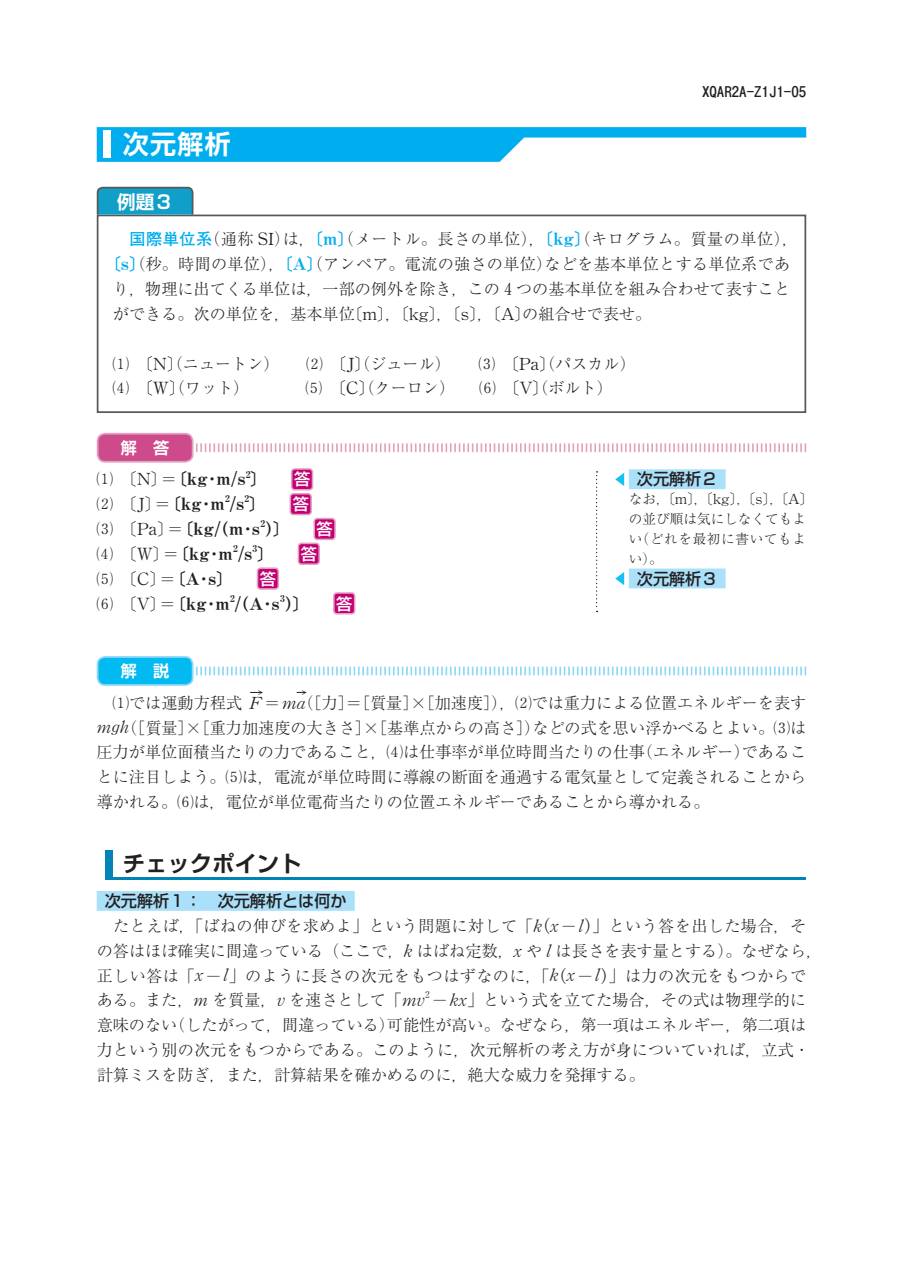
<style>
.page{position:relative;width:903px;height:1275px;background:#fff}
.page>*{position:absolute;margin:0;border:0;box-sizing:border-box;transform-origin:0 0}
.t1{font:700 26.07px "Shin Go Pr 6 De";color:#fff}
.t2{font:700 22.4px "Shin Go Pr 6 De";color:#231f20}
.t3{font:700 18.55px "Shin Go Pr 6 De";color:#fff}
.本文基本_13Q20H{font:300 16.1px/24.8px "Ryumin Pr 6";color:#231f20;text-align:justify}
.本文基本_13Q20H-2{font:300 16.1px/24.8px "Ryumin Pr 6";letter-spacing:.025em;color:#231f20}
.本文基本_13Q20H-3{font:700 16.1px "Zkai Num";color:#231f20}
.本文基本_13Q20H-4{font:300 16.1px "Ryumin Pr 6";letter-spacing:.035em;color:#231f20}
.t4{font:500 16.1px "Shin Go Pr 6";color:#231f20}
.t5{font:700 16.1px "Shin Go Pr 6 De";color:#fff}
.t6{font:500 16.1px "Shin Go Pr 6";color:#fff}
.t7{font:700 14.88px "Futo Go B101 Pr 6";color:#231f20}
.t8{font:300 13.65px/19.8px "Ryumin Pr 6";color:#231f20}
.本文基本_13Q20H-5{font:700 9.45px "Zkai Num";color:#231f20}
.本文基本_13Q20H-6{font:9.45px "Zkai Num Lignt";color:#231f20}
.本文基本_13Q20H-7{font:500 6.12px "Shin Go Pr 6";color:#231f20}
.s1{font-family:"Futo Go B101 Pr 6";font-weight:700;color:#00aeef}
.s2{font-family:"Zkai Num Lignt";font-weight:400}
.s3{font-family:"Zkai Num";font-weight:700;color:#00aeef}
.s4{font-family:"Ryumin Pr 6";font-weight:300}
.s5{font-family:"Futo Go B101 Pr 6"}
.s6{font-family:"Futo Go B101 Pr 6";font-weight:700}
.s7{font-family:"Zkai Num";font-weight:700}
.s8{font-family:"Zkai Num";font-style:italic}
</style>
<div class="page">
<svg style="left:250px;top:692px;width:12px;height:1px"></svg>
<div style="left:97px;top:891px;width:258px;height:20px;background:#aae0f9"></div>
<svg style="left:97px;top:127px;width:709px;height:35px"></svg>
<div style="left:104px;top:131px;width:7px;height:27px;background:#fff"></div>
<div style="left:97px;top:215px;width:709px;height:198px;border:2px solid #57585a"></div>
<svg style="left:96px;top:186px;width:98px;height:30px;background:#259abd"></svg>
<svg style="left:196px;top:443px;width:610px;height:9px"></svg>
<div style="left:98px;top:434px;width:95px;height:28px;background:#cd4a8b;border-radius:7px"></div>
<div style="left:97px;top:433px;width:96px;height:30px;border:2px solid #e3a1c0;border-radius:7px"></div>
<svg style="left:196px;top:667px;width:610px;height:8px"></svg>
<div style="left:98px;top:657px;width:95px;height:28px;background:#00baf1;border-radius:7px"></div>
<div style="left:97px;top:656px;width:96px;height:30px;border:2px solid #8dd7f7;border-radius:7px"></div>
<hr style="left:105px;top:877px;width:701px;height:3px;background:#0083b6">
<div style="left:105px;top:850px;width:8px;height:30px;background:#0083b6"></div>
<svg style="left:615px;top:473px;width:9px;height:13px"></svg>
<div style="left:629px;top:469px;width:96px;height:20px;background:#aae0f9"></div>
<div style="left:292px;top:469px;width:20px;height:21px;background:#c30175;border-radius:3px"></div>
<div style="left:291px;top:468px;width:22px;height:22px;border:2px solid #e3a1c0;border-radius:3px"></div>
<div style="left:290px;top:494px;width:21px;height:21px;background:#c30175;border-radius:3px"></div>
<div style="left:290px;top:493px;width:22px;height:22px;border:2px solid #e3a1c0;border-radius:3px"></div>
<div style="left:314px;top:519px;width:21px;height:20px;background:#c30175;border-radius:3px"></div>
<div style="left:313px;top:518px;width:23px;height:22px;border:2px solid #e3a1c0;border-radius:3px"></div>
<div style="left:298px;top:543px;width:21px;height:21px;background:#c30175;border-radius:3px"></div>
<div style="left:298px;top:543px;width:22px;height:22px;border:2px solid #e3a1c0;border-radius:3px"></div>
<svg style="left:615px;top:572px;width:9px;height:13px"></svg>
<div style="left:629px;top:568px;width:96px;height:20px;background:#aae0f9"></div>
<div style="left:257px;top:568px;width:21px;height:21px;background:#c30175;border-radius:3px"></div>
<div style="left:257px;top:567px;width:22px;height:23px;border:2px solid #e3a1c0;border-radius:3px"></div>
<div style="left:334px;top:593px;width:21px;height:21px;background:#c30175;border-radius:3px"></div>
<div style="left:333px;top:592px;width:22px;height:22px;border:2px solid #e3a1c0;border-radius:3px"></div>
<svg style="left:596px;top:471px;width:2px;height:141px"></svg>
<p class="t1" style="left:123px;top:123px;width:110px">次元解析</p>
<p class="t3" style="left:117px;top:186px;width:57px">例題３</p>
<p class="t7" style="left:702px;top:80px;width:106px">XQAR2A-Z1J1-05</p>
<p class="本文基本_13Q20H-4" style="left:130px;top:227px;width:670px"><span class="s1">国際単位系</span>（通称 <span class="s2">SI</span>）は，<span class="s1">〔</span><span class="s3">m</span><span class="s1">〕</span>（メートル。長さの単位），<span class="s1">〔</span><span class="s3">kg</span><span class="s1">〕</span>（キログラム。質量の単位），</p>
<p class="本文基本_13Q20H" style="left:105px;top:251px;width:687px"><span class="s1">〔</span><span class="s3">s</span>（<span class="s1">〕</span>秒。時間の単位），<span class="s1">〔</span><span class="s3">A</span><span class="s1">〕</span>（アンペア。電流の強さの単位）などを基本単位とする単位系であ</p>
<p class="本文基本_13Q20H" style="left:113px;top:276px;width:679px">り，物理に出てくる単位は，一部の例外を除き，この <span class="s2">4</span> つの基本単位を組み合わせて表すこと</p>
<p class="本文基本_13Q20H" style="left:113px;top:300px;width:540px">ができる。次の単位を，基本単位〔<span class="s2">m</span>〕，〔<span class="s2">kg</span>〕，〔<span class="s2">s</span>〕，〔<span class="s2">A</span>〕の組合せで表せ。</p>
<p class="本文基本_13Q20H" style="left:113px;top:350px;width:168px">⑴ 〔<span class="s2">N</span>〕（ニュートン）</p>
<p class="本文基本_13Q20H" style="left:306px;top:350px;width:146px">⑵ 〔<span class="s2">J</span>〕（ジュール）</p>
<p class="本文基本_13Q20H" style="left:479px;top:350px;width:158px">⑶ 〔<span class="s2">Pa</span>〕（パスカル）</p>
<p class="本文基本_13Q20H" style="left:113px;top:375px;width:138px">⑷ 〔<span class="s2">W</span>〕（ワット）</p>
<p class="本文基本_13Q20H" style="left:306px;top:375px;width:151px">⑸ 〔<span class="s2">C</span>〕（クーロン）</p>
<p class="本文基本_13Q20H" style="left:479px;top:375px;width:135px">⑹ 〔<span class="s2">V</span>〕（ボルト）</p>
<p class="t5" style="left:121px;top:434px;width:50px">解　答</p>
<p class="本文基本_13Q20H-3" style="left:97px;top:471px;width:171px"><span class="s4">⑴ 〔</span><span class="s2">N</span><span class="s4">〕</span><span class="s2">=</span><span class="s5">〔</span>kg<span class="s5">・</span>m/s <span class="s5">〕</span></p>
<p class="本文基本_13Q20H-5" style="left:246px;top:469px;width:6px">2</p>
<p class="本文基本_13Q20H-3" style="left:97px;top:496px;width:170px"><span class="s4">⑵ 〔</span><span class="s2">J</span><span class="s4">〕</span><span class="s2">=</span><span class="s5">〔</span>kg<span class="s5">・</span>m /s <span class="s5">〕</span></p>
<p class="本文基本_13Q20H-5" style="left:225px;top:494px;width:6px">2</p>
<p class="本文基本_13Q20H-5" style="left:245px;top:494px;width:6px">2</p>
<p class="本文基本_13Q20H-3" style="left:97px;top:521px;width:194px"><span class="s4">⑶ 〔</span><span class="s2">Pa</span><span class="s4">〕</span><span class="s2">=</span><span class="s5">〔</span>kg/(m<span class="s5">・</span>s )<span class="s5">〕</span></p>
<p class="本文基本_13Q20H-5" style="left:260px;top:519px;width:6px">2</p>
<p class="本文基本_13Q20H-3" style="left:97px;top:545px;width:178px"><span class="s4">⑷ 〔</span><span class="s2">W</span><span class="s4">〕</span><span class="s2">=</span><span class="s5">〔</span>kg<span class="s5">・</span>m /s <span class="s5">〕</span></p>
<p class="本文基本_13Q20H-5" style="left:233px;top:543px;width:6px">2</p>
<p class="本文基本_13Q20H-5" style="left:253px;top:543px;width:6px">3</p>
<p class="t6" style="left:294px;top:466px;width:18px">答</p>
<p class="t6" style="left:293px;top:491px;width:18px">答</p>
<p class="t6" style="left:317px;top:516px;width:18px">答</p>
<p class="t6" style="left:301px;top:541px;width:18px">答</p>
<p class="t4" style="left:637px;top:466px;width:82px">次元解析２</p>
<p class="t8" style="left:629px;top:489px;width:186px">なお，〔<span class="s2">m</span>〕，〔<span class="s2">kg</span>〕，〔<span class="s2">s</span>〕，〔<span class="s2">A</span>〕の並び順は気にしなくてもよい（どれを最初に書いてもよい）。</p>
<p class="本文基本_13Q20H" style="left:97px;top:565px;width:137px">⑸ 〔<span class="s2">C</span>〕<span class="s2">=</span><span class="s6">〔</span><span class="s7">A</span><span class="s6">・</span><span class="s7">s</span><span class="s6">〕</span></p>
<p class="本文基本_13Q20H-3" style="left:97px;top:595px;width:214px"><span class="s4">⑹ 〔</span><span class="s2">V</span><span class="s4">〕</span><span class="s2">=</span><span class="s5">〔</span>kg<span class="s5">・</span>m /(A<span class="s5">・</span>s )<span class="s5">〕</span></p>
<p class="t6" style="left:260px;top:565px;width:18px">答</p>
<p class="t4" style="left:637px;top:565px;width:82px">次元解析３</p>
<p class="t6" style="left:336px;top:590px;width:18px">答</p>
<p class="本文基本_13Q20H-5" style="left:230px;top:593px;width:6px">2</p>
<p class="本文基本_13Q20H-5" style="left:280px;top:593px;width:6px">3</p>
<p class="t5" style="left:121px;top:658px;width:50px">解　説</p>
<p class="本文基本_13Q20H" style="left:113px;top:689px;width:194px">⑴では運動方程式 <span class="s8">F</span><span class="s2">=</span><span class="s8">ma</span></p>
<p class="本文基本_13Q20H-7" style="left:258px;top:688px;width:7px">&gt;</p>
<p class="本文基本_13Q20H-7" style="left:302px;top:688px;width:7px">&gt;</p>
<p class="本文基本_13Q20H" style="left:97px;top:689px;width:711px;text-indent:201px">（［力］<span class="s2">=</span>［質量］<span class="s2">*</span>［加速度］），⑵では重力による位置エネルギーを表す<span class="s8">m©h</span>（［質量］<span class="s2">*</span>［重力加速度の大きさ］<span class="s2">*</span>［基準点からの高さ］）などの式を思い浮かべるとよい。⑶は圧力が単位面積当たりの力であること，⑷は仕事率が単位時間当たりの仕事（エネルギー）であることに注目しよう。⑸は，電流が単位時間に導線の断面を通過する電気量として定義されることから導かれる。⑹は，電位が単位電荷当たりの位置エネルギーであることから導かれる。</p>
<p class="t2" style="left:123px;top:845px;width:180px">チェックポイント</p>
<p class="t4" style="left:105px;top:888px;width:243px">次元解析１：　次元解析とは何か</p>
<p class="本文基本_13Q20H-2" style="left:97px;top:913px;width:727px;text-indent:17px">たとえば，「ばねの伸びを求めよ」という問題に対して「<span class="s8">k</span><span class="s2">(</span><span class="s8">≈</span><span class="s2">-</span><span class="s8">l</span><span class="s2">)</span>」という答を出した場合，その答はほぼ確実に間違っている（ここで，<span class="s8">k</span> はばね定数，<span class="s8">≈</span> や <span class="s8">l</span> は長さを表す量とする）。なぜなら，正しい答は「<span class="s8">≈</span><span class="s2">-</span><span class="s8">l</span>」のように長さの次元をもつはずなのに，「<span class="s8">k</span><span class="s2">(</span><span class="s8">≈</span><span class="s2">-</span><span class="s8">l</span><span class="s2">)</span>」は力の次元をもつからである。また，<span class="s8">m</span> を質量，<span class="s8">v</span> を速さとして「<span class="s8">mv</span> <span class="s2">-</span><span class="s8">k≈</span>」という式を立てた場合，その式は物理学的に</p>
<p class="本文基本_13Q20H-6" style="left:425px;top:990px;width:6px">2</p>
<p class="本文基本_13Q20H" style="left:97px;top:1012px;width:715px;text-align:left">意味のない（したがって，間違っている）可能性が高い。なぜなら，第一項はエネルギー，第二項は力という別の次元をもつからである。このように，次元解析の考え方が身についていれば，立式・計算ミスを防ぎ，また，計算結果を確かめるのに，絶大な威力を発揮する。</p>
</div>
